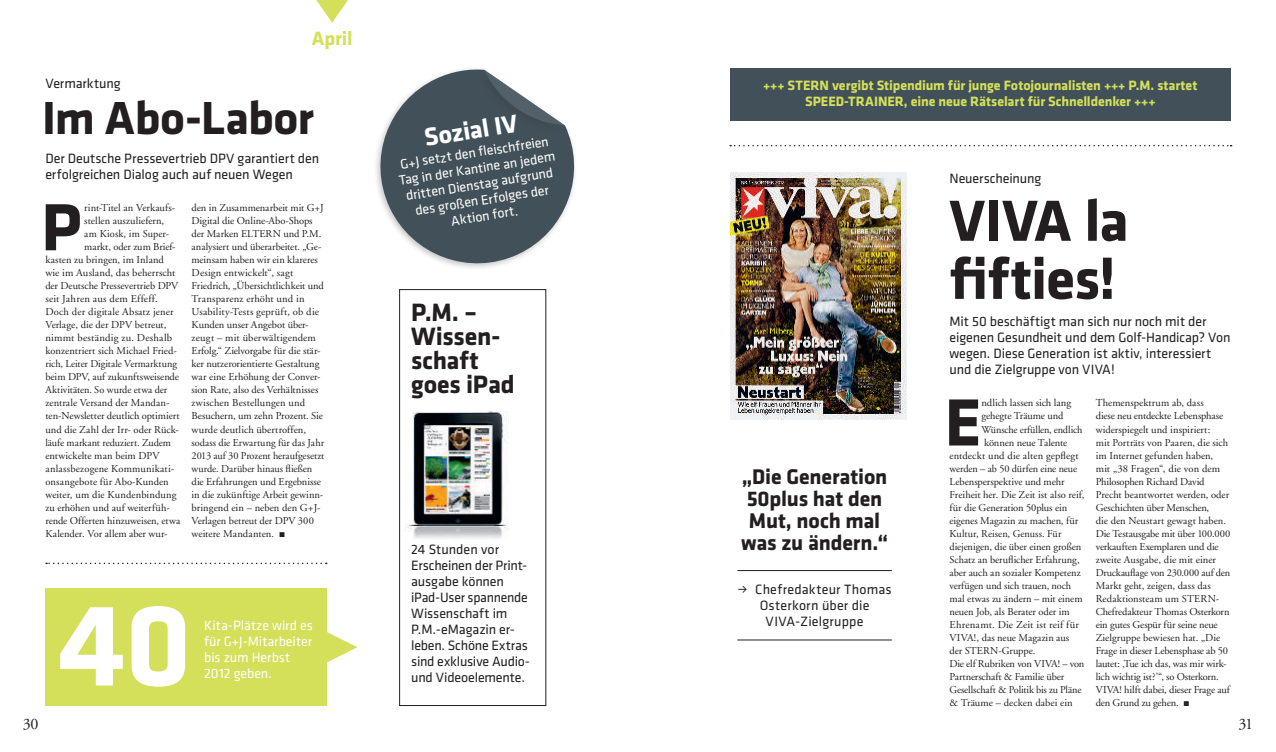
<style>
.page{position:relative;width:1276px;height:752px;background:#fff}
.page>*{position:absolute;margin:0;border:0;box-sizing:border-box;transform-origin:0 0}
.t1{font:700 121px "Klavika";color:#fff}
.t2{font:700 69.1px "Klavika";color:#231f20}
.t3{font:700 60px/58px "Klavika";letter-spacing:-.02em;color:#231f20}
.t4{font:700 48px "Klavika";letter-spacing:-.01em;color:#231f20}
.t5{font:700 26px/24px "Klavika";letter-spacing:-.005em;color:#231f20}
.t6{font:700 26px "Klavika";color:#fff}
.t7{font:700 22px/22px "Klavika";letter-spacing:-.01em;color:#231f20;text-align:center}
.t8{font:700 20px "Klavika";letter-spacing:-.005em;color:#d4e05a}
.t9{font:16px "Adobe Garamond";color:#231f20}
.t10{font:14px/16px "Klavika";letter-spacing:-.01em;color:#231f20}
.t11{font:14px/16px "Klavika";color:#fff}
.t12{font:700 14px/16px "Klavika";letter-spacing:-.005em;color:#d4e05a;text-align:center}
.t13{font:14px/16px "Klavika";letter-spacing:.01em;color:#231f20;text-align:center}
.t14{font:10.5px/13px "Adobe Garamond";color:#231f20}
.t15{font:10.5px "Adobe Garamond";letter-spacing:.02em;color:#231f20}
.t16{font:10.5px "Adobe Garamond";letter-spacing:-.02em;color:#231f20}
</style>
<div class="page">
<img style="left:404px;top:411px;width:105px;height:128px">
<svg style="left:316px;top:0;width:32px;height:23px"></svg>
<div style="left:45px;top:588px;width:281px;height:117px;background:#d4e05a"></div>
<svg style="left:326px;top:631px;width:31px;height:31px"></svg>
<svg style="left:46px;top:562px;width:281px;height:2px"></svg>
<div style="left:399px;top:289px;width:147px;height:416px;border:1px solid #231f20"></div>
<svg style="left:376px;top:69px;width:199px;height:199px;fill:#425159"></svg>
<div style="left:475px;top:68px;width:90px;height:66px;background:#231f20;opacity:.25"></div>
<svg style="left:484px;top:70px;width:81px;height:55px"></svg>
<hr style="left:737px;top:570px;width:155px;height:1px;background:#231f20">
<hr style="left:737px;top:639px;width:155px;height:1px;background:#231f20">
<div style="left:730px;top:68px;width:500px;height:52px;background:#425159"></div>
<img style="left:730px;top:172px;width:177px;height:247px">
<svg style="left:730px;top:145px;width:501px;height:1px"></svg>
<h3 class="t8" style="left:312px;top:28px;width:42px">April</h3>
<h3 class="t10" style="left:45px;top:76px;width:77px">Vermarktung</h3>
<h3 class="t4" style="left:42px;top:92px;width:274px">Im Abo-Labor</h3>
<h3 class="t10" style="left:45px;top:151px;width:275px">Der Deutsche Pressevertrieb DPV garantiert den erfolgreichen Dialog auch auf neuen Wegen</h3>
<h2 class="t2" style="left:41px;top:189px;width:42px">P</h2>
<p class="t14" style="left:84px;top:201px;width:92px">rint-Titel an Verkaufs-</p>
<p class="t14" style="left:84px;top:214px;width:81px">stellen auszuliefern,</p>
<p class="t14" style="left:84px;top:227px;width:86px">am Kiosk, im Super-</p>
<p class="t14" style="left:84px;top:240px;width:93px">markt, oder zum Brief-</p>
<p class="t14" style="left:45px;top:253px;width:120px">kasten zu bringen, im Inland</p>
<p class="t14" style="left:45px;top:266px;width:132px">wie im Ausland, das beherrscht</p>
<p class="t14" style="left:45px;top:279px;width:134px">der Deutsche Pressevertrieb DPV</p>
<p class="t14" style="left:45px;top:292px;width:114px">seit Jahren aus dem Effeff.</p>
<p class="t14" style="left:45px;top:305px;width:130px">Doch der digitale Absatz jener</p>
<p class="t14" style="left:45px;top:318px;width:123px">Verlage, die der DPV betreut,</p>
<p class="t15" style="left:45px;top:332px;width:128px">nimmt beständig zu. Deshalb</p>
<p class="t14" style="left:45px;top:344px;width:133px">konzentriert sich Michael Fried-</p>
<p class="t14" style="left:45px;top:357px;width:133px">rich, Leiter Digitale Vermarktung</p>
<p class="t14" style="left:45px;top:370px;width:135px">beim DPV, auf zukunftsweisende</p>
<p class="t14" style="left:45px;top:383px;width:123px">Aktivitäten. So wurde etwa der</p>
<p class="t14" style="left:45px;top:396px;width:125px">zentrale Versand der Mandan-</p>
<p class="t14" style="left:45px;top:409px;width:136px">ten-Newsletter deutlich optimiert</p>
<p class="t14" style="left:45px;top:422px;width:135px">und die Zahl der Irr- oder Rück-</p>
<p class="t14" style="left:45px;top:435px;width:127px">läufe markant reduziert. Zudem</p>
<p class="t14" style="left:45px;top:448px;width:116px">entwickelte man beim DPV</p>
<p class="t15" style="left:45px;top:462px;width:130px">anlassbezogene Kommunikati-</p>
<p class="t14" style="left:45px;top:474px;width:125px">onsangebote für Abo-Kunden</p>
<p class="t14" style="left:45px;top:487px;width:133px">weiter, um die Kundenbindung</p>
<p class="t14" style="left:45px;top:500px;width:126px">zu erhöhen und auf weiterfüh-</p>
<p class="t14" style="left:45px;top:513px;width:136px">rende Offerten hinzuweisen, etwa</p>
<p class="t14" style="left:45px;top:526px;width:124px">Kalender. Vor allem aber wur-</p>
<p class="t14" style="left:192px;top:201px;width:134px">den in Zusammenarbeit mit G+J<br>Digital die Online-Abo-Shops der Marken ELTERN und P.M. analysiert und überarbeitet. „Ge&shy;meinsam haben wir ein klareres<br>Design entwickelt“, sagt<br>Friedrich, „Übersichtlichkeit und<br>Transparenz erhöht und in<br>Usability-Tests geprüft, ob die<br>Kunden unser Angebot über&shy;zeugt – mit überwältigendem<br>Erfolg.“ Zielvorgabe für die stär&shy;ker nutzerorientierte Gestaltung war eine Erhöhung der Conver&shy;sion Rate, also des Verhältnisses zwischen Bestellungen und<br>Besuchern, um zehn Prozent. Sie wurde deutlich übertroffen, sodass die Erwartung für das Jahr<br>2013 auf 30 Prozent heraufgesetzt wurde. Darüber hinaus fließen die Erfahrungen und Ergebnisse in die zukünftige Arbeit gewinn&shy;bringend ein – neben den G+J-<br>Verlagen betreut der DPV 300 weitere Mandanten. ■</p>
<h3 class="t9" style="left:23px;top:715px;width:17px">30</h3>
<h1 class="t1" style="left:58px;top:579px;width:135px">40</h1>
<h3 class="t11" style="left:204px;top:617px;width:110px">Kita-Plätze wird es für G+J-Mitarbeiter bis zum Herbst<br>2012 geben.</h3>
<h3 class="t6" style="left:422px;top:123px;width:95px;rotate:-9deg">Sozial IV</h3>
<h3 class="t11" style="left:395px;top:157px;width:159px;text-align:center;rotate:-9deg">G+J setzt den fl eischfreien<br>Tag in der Kantine an jedem dritten Dienstag aufgrund des großen Erfolges der<br>Aktion fort.</h3>
<h3 class="t5" style="left:411px;top:300px;width:105px">P.M. –<br>Wissen&shy;schaft goes iPad</h3>
<h3 class="t10" style="left:411px;top:541px;width:119px">24 Stunden vor<br>Erscheinen der Print&shy;ausgabe können iPad-User spannende<br>Wissenschaft im<br>P.M.-eMagazin er&shy;leben. Schöne Extras sind exklusive Audio&shy;und Videoelemente.</h3>
<p class="t12" style="left:763px;top:77px;width:436px">+++ STERN vergibt Stipendium für junge Fotojournalisten +++ P.M. startet<br>SPEED-TRAINER, eine neue Rätselart für Schnelldenker +++</p>
<p class="t10" style="left:949px;top:170px;width:93px">Neuerscheinung</p>
<p class="t3" style="left:949px;top:193px;width:181px">VIVA la fifties!</p>
<p class="t7" style="left:741px;top:465px;width:149px">„Die Generation<br>50plus hat den<br>Mut, noch mal was zu ändern.“</p>
<p class="t13" style="left:737px;top:580px;width:155px">• Chefredakteur Thomas<br>Osterkorn über die<br>VIVA-Zielgruppe</p>
<p class="t10" style="left:949px;top:313px;width:282px">Mit 50 beschäftigt man sich nur noch mit der eigenen Gesundheit und dem Golf-Handicap? Von wegen. Diese Generation ist aktiv, interessiert und die Zielgruppe von VIVA!</p>
<p class="t2" style="left:944px;top:384px;width:38px">E</p>
<p class="t14" style="left:981px;top:396px;width:91px">ndlich lassen sich lang</p>
<p class="t14" style="left:981px;top:409px;width:83px">gehegte Träume und</p>
<p class="t14" style="left:981px;top:422px;width:102px">Wünsche erfüllen, endlich</p>
<p class="t14" style="left:984px;top:435px;width:85px">können neue Talente</p>
<p class="t14" style="left:949px;top:448px;width:131px">entdeckt und die alten gepflegt</p>
<p class="t14" style="left:949px;top:461px;width:129px">werden – ab 50 dürfen eine neue</p>
<p class="t14" style="left:949px;top:474px;width:117px">Lebensperspektive und mehr</p>
<p class="t14" style="left:949px;top:487px;width:136px">Freiheit her. Die Zeit ist also reif,</p>
<p class="t14" style="left:949px;top:500px;width:119px">für die Generation 50plus ein</p>
<p class="t14" style="left:949px;top:513px;width:130px">eigenes Magazin zu machen, für</p>
<p class="t14" style="left:949px;top:526px;width:113px">Kultur, Reisen, Genuss. Für</p>
<p class="t14" style="left:949px;top:539px;width:133px">diejenigen, die über einen großen</p>
<p class="t14" style="left:949px;top:552px;width:132px">Schatz an beruflicher Erfahrung,</p>
<p class="t14" style="left:949px;top:565px;width:133px">aber auch an sozialer Kompetenz</p>
<p class="t14" style="left:949px;top:578px;width:123px">verfügen und sich trauen, noch</p>
<p class="t14" style="left:949px;top:591px;width:135px">mal etwas zu ändern – mit einem</p>
<p class="t14" style="left:949px;top:604px;width:122px">neuen Job, als Berater oder im</p>
<p class="t14" style="left:949px;top:617px;width:131px">Ehrenamt. Die Zeit ist reif für</p>
<p class="t14" style="left:949px;top:630px;width:121px">VIVA!, das neue Magazin aus</p>
<p class="t14" style="left:949px;top:643px;width:87px">der STERN-Gruppe.</p>
<p class="t16" style="left:949px;top:657px;width:136px">Die elf Rubriken von VIVA! – von</p>
<p class="t14" style="left:949px;top:669px;width:116px">Partnerschaft &amp; Familie über</p>
<p class="t14" style="left:949px;top:682px;width:133px">Gesellschaft &amp; Politik bis zu Pläne</p>
<p class="t14" style="left:949px;top:695px;width:125px">&amp; Träume – decken dabei ein</p>
<p class="t14" style="left:1095px;top:396px;width:136px">Themenspektrum ab, dass<br>diese neu entdeckte Lebensphase widerspiegelt und inspiriert:<br>mit Porträts von Paaren, die sich im Internet gefunden haben,<br>mit „38 Fragen“, die von dem<br>Philosophen Richard David<br>Precht beantwortet werden, oder<br>Geschichten über Menschen,<br>die den Neustart gewagt haben.<br>Die Testausgabe mit über 100.000 verkauften Exemplaren und die zweite Ausgabe, die mit einer<br>Druckauflage von 230.000 auf den<br>Markt geht, zeigen, dass das<br>Redaktionsteam um STERN-<br>Chefredakteur Thomas Osterkorn ein gutes Gespür für seine neue<br>Zielgruppe bewiesen hat. „Die<br>Frage in dieser Lebensphase ab 50 lautet: ‚Tue ich das, was mir wirk&shy;lich wichtig ist?’“, so Osterkorn.<br>VIVA! hilft dabei, dieser Frage auf den Grund zu gehen. ■</p>
<p class="t9" style="left:1238px;top:715px;width:16px">31</p>
</div>
